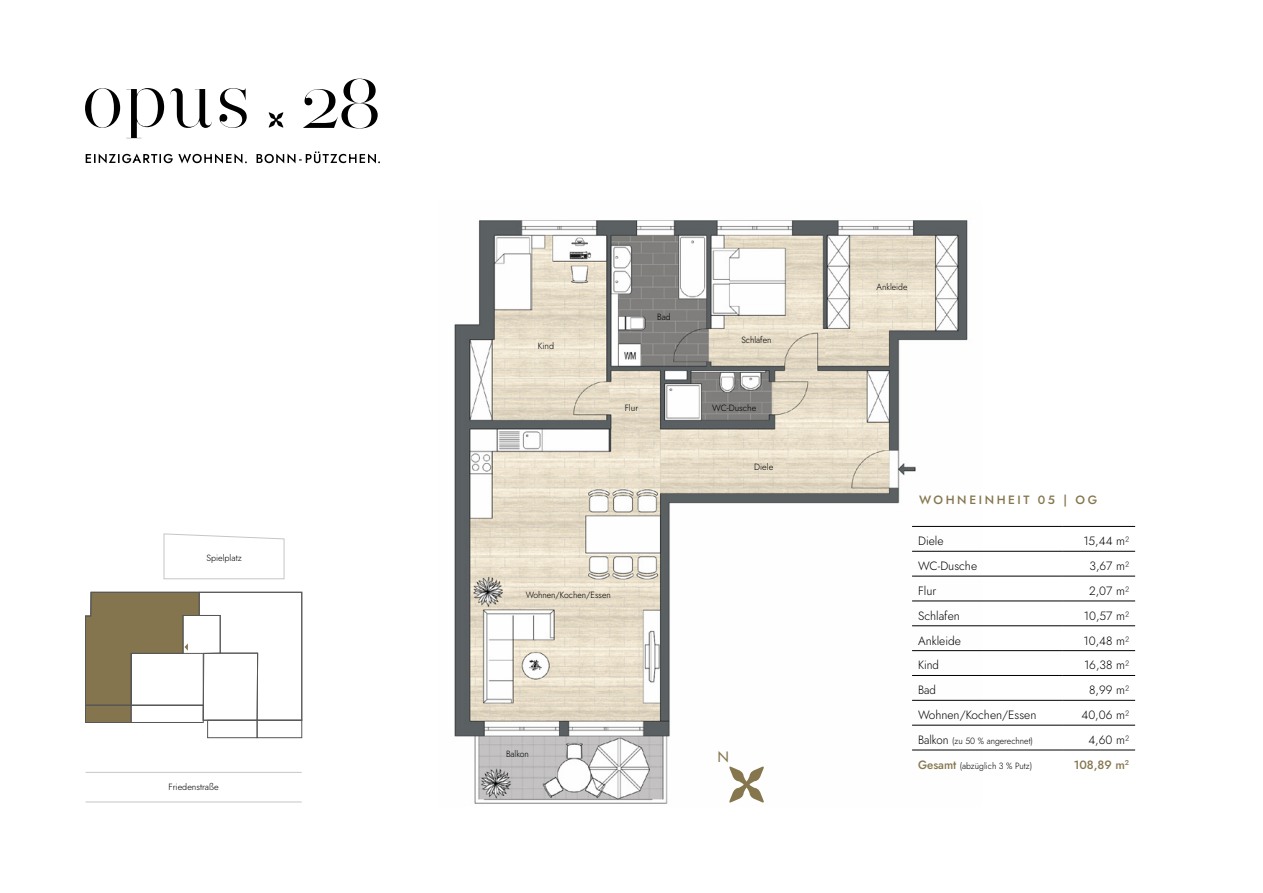
<style>
.page{position:relative;width:1263px;height:893px;background:#fff}
.page>*{position:absolute;margin:0;border:0;box-sizing:border-box;transform-origin:0 0}
.t1{font:15px "Jost";color:#85764e}
.t2{font:300 12px "Jost";color:#000}
.t3{font:500 12px "Jost";letter-spacing:.215em;color:#85764e}
.t4{font:300 12px "Jost";color:#000;scale:.96 1}
.t5{font:300 9px "Jost";color:#000;scale:.96 1}
.t6{font:300 9px "Jost";color:#000}
.s1{font-size:12px}
.s2{font-weight:500;font-size:12px;color:#85764e}
</style>
<div class="page">
<svg style="left:85px;top:79px;width:293px;height:59px"></svg>
<svg style="left:86px;top:151px;width:294px;height:12px"></svg>
<img style="left:454px;top:220px;width:529px;height:584px">
<hr style="left:912px;top:526px;width:151px;height:1px;background:#000">
<hr style="left:1063px;top:526px;width:72px;height:1px;background:#000">
<hr style="left:912px;top:551px;width:151px;height:1px;background:#000">
<hr style="left:1063px;top:551px;width:72px;height:1px;background:#000">
<hr style="left:912px;top:576px;width:151px;height:1px;background:#000">
<hr style="left:1063px;top:576px;width:72px;height:1px;background:#000">
<hr style="left:912px;top:601px;width:151px;height:1px;background:#000">
<hr style="left:1063px;top:601px;width:72px;height:1px;background:#000">
<hr style="left:912px;top:625px;width:151px;height:1px;background:#000">
<hr style="left:1063px;top:625px;width:72px;height:1px;background:#000">
<hr style="left:912px;top:650px;width:151px;height:1px;background:#000">
<hr style="left:1063px;top:650px;width:72px;height:1px;background:#000">
<hr style="left:912px;top:675px;width:151px;height:1px;background:#000">
<hr style="left:1063px;top:675px;width:72px;height:1px;background:#000">
<hr style="left:912px;top:700px;width:151px;height:1px;background:#000">
<hr style="left:1063px;top:700px;width:72px;height:1px;background:#000">
<hr style="left:912px;top:725px;width:151px;height:1px;background:#000">
<hr style="left:1063px;top:725px;width:72px;height:1px;background:#000">
<hr style="left:912px;top:750px;width:151px;height:1px;background:#000">
<hr style="left:1063px;top:750px;width:72px;height:1px;background:#000">
<svg style="left:729px;top:766px;width:35px;height:37px"></svg>
<svg style="left:164px;top:533px;width:120px;height:46px"></svg>
<div style="left:257px;top:720px;width:45px;height:18px;border:1px solid #575756"></div>
<div style="left:207px;top:720px;width:50px;height:18px;border:1px solid #575756"></div>
<div style="left:85px;top:705px;width:46px;height:18px;border:1px solid #575756"></div>
<div style="left:131px;top:705px;width:72px;height:18px;border:1px solid #575756"></div>
<svg style="left:85px;top:592px;width:217px;height:129px"></svg>
<hr style="left:86px;top:772px;width:216px;height:1px;background:#c6c6c6">
<hr style="left:86px;top:802px;width:216px;height:1px;background:#c6c6c6">
<p class="t6" style="left:206px;top:551px;width:37px">Spielplatz</p>
<p class="t6" style="left:169px;top:781px;width:52px">Friedenstraße</p>
<p class="t6" style="left:538px;top:340px;width:18px">Kind</p>
<p class="t5" style="left:657px;top:310px;width:15px">Bad</p>
<p class="t5" style="left:741px;top:334px;width:33px">Schlafen</p>
<p class="t6" style="left:625px;top:402px;width:15px">Flur</p>
<p class="t6" style="left:712px;top:402px;width:46px">WC-Dusche</p>
<p class="t6" style="left:754px;top:461px;width:21px">Diele</p>
<p class="t5" style="left:526px;top:589px;width:90px">Wohnen/Kochen/Essen</p>
<p class="t5" style="left:506px;top:748px;width:25px">Balkon</p>
<p class="t1" style="left:718px;top:746px;width:13px">N</p>
<p class="t5" style="left:876px;top:281px;width:34px">Ankleide</p>
<p class="t3" style="left:919px;top:492px;width:180px">WOHNEINHEIT 05 | OG</p>
<p class="t2" style="left:918px;top:533px;width:27px">Diele</p>
<p class="t2" style="left:1083px;top:533px;width:47px">15,44 m²</p>
<p class="t2" style="left:918px;top:558px;width:61px">WC-Dusche</p>
<p class="t2" style="left:1089px;top:558px;width:41px">3,67 m²</p>
<p class="t2" style="left:918px;top:583px;width:20px">Flur</p>
<p class="t2" style="left:1089px;top:583px;width:41px">2,07 m²</p>
<p class="t2" style="left:918px;top:607px;width:43px">Schlafen</p>
<p class="t2" style="left:1084px;top:607px;width:47px">10,57 m²</p>
<p class="t2" style="left:918px;top:632px;width:44px">Ankleide</p>
<p class="t2" style="left:1083px;top:632px;width:47px">10,48 m²</p>
<p class="t4" style="left:918px;top:657px;width:23px">Kind</p>
<p class="t2" style="left:1084px;top:657px;width:47px">16,38 m²</p>
<p class="t4" style="left:918px;top:682px;width:20px">Bad</p>
<p class="t2" style="left:1089px;top:682px;width:41px">8,99 m²</p>
<p class="t2" style="left:918px;top:707px;width:120px">Wohnen/Kochen/Essen</p>
<p class="t2" style="left:1081px;top:707px;width:49px">40,06 m²</p>
<p class="t5" style="left:918px;top:735px;width:121px"><span class="s1">Balkon</span> (zu 50 % angerechnet)</p>
<p class="t2" style="left:1088px;top:732px;width:42px">4,60 m²</p>
<p class="t5" style="left:918px;top:760px;width:120px"><span class="s2">Gesamt</span> (abzüglich 3 % Putz)</p>
<p class="t3" style="left:1074px;top:756px;width:57px">108,89 m<sup>2</sup></p>
</div>
